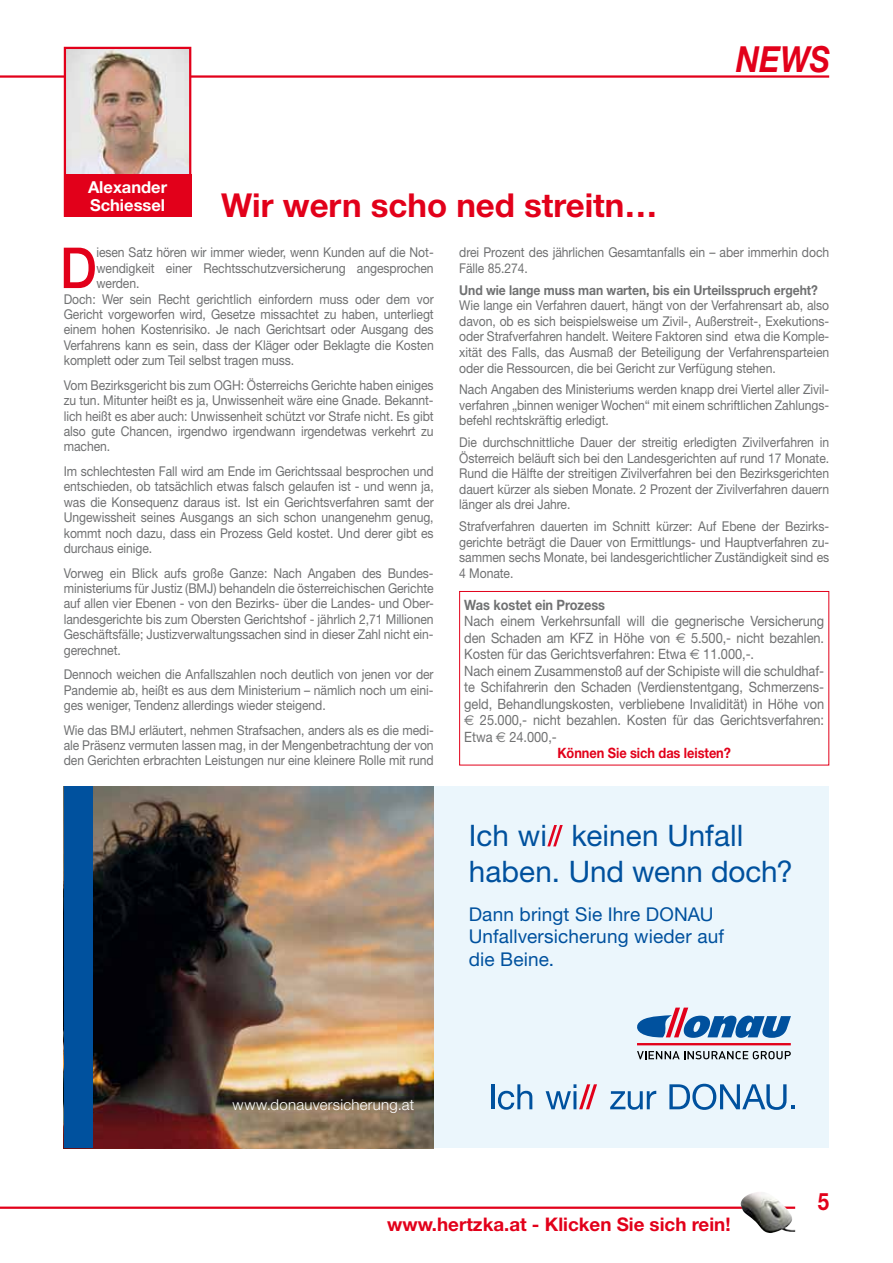
<style>
.page{position:relative;width:893px;height:1263px;background:#fff}
.page>*{position:absolute;margin:0;border:0;box-sizing:border-box;transform-origin:0 0}
.t1{font:500 56.55px "Helvetica Neue";color:#e2001a;scale:.9 1}
.t2{font:italic 700 36px "Helvetica Neue";color:#e2001a;scale:.87 1}
.t3{font:700 33px "Helvetica Neue";color:#e2001a}
.t4{font:29.7px/35.5px "Helvetica Neue LT Pro";color:#00519e}
.t5{font:700 24px "Helvetica Neue";color:#e2001a;scale:.85 1}
.t6{font:19.05px/22.8px "Helvetica Neue LT Pro";letter-spacing:.005em;color:#00519e}
.t7{font:700 18.75px "Helvetica Neue";color:#e2001a}
.t8{font:700 16.5px/18px "Helvetica Neue";color:#fff}
.t9{font:300 15px "Helvetica Neue LT Pro";letter-spacing:.015em;color:#fff}
.t10{font:14.25px "Helvetica Neue";letter-spacing:-.005em;color:#707172;scale:.9 1}
.t11{font:700 14.25px "Helvetica Neue";letter-spacing:-.005em;color:#e2001a;scale:.9 1}
.t12{font:700 14.25px "Helvetica Neue";letter-spacing:-.005em;color:#707172;scale:.9 1}
.t13{font:13.5px/15.5px "Helvetica Neue";letter-spacing:-.005em;color:#707172;text-align:justify;scale:.9 1}
.t14{font:700 13.5px "Helvetica Neue";letter-spacing:-.005em;color:#707172;scale:.9 1}
.s1{font-family:"Euro Sans"}
</style>
<div class="page">
<hr style="left:0;top:1206px;width:795px;height:3px;background:#e2001a">
<div style="left:459px;top:591px;width:370px;height:174px;border:1px solid #e2001a"></div>
<img style="left:741px;top:1192px;width:19px;height:32px">
<hr style="left:0;top:75px;width:829px;height:3px;background:#e2001a">
<img style="left:67px;top:50px;width:121px;height:124px">
<div style="left:64px;top:47px;width:127px;height:170px;border:2px solid #e2001a"></div>
<div style="left:64px;top:174px;width:127px;height:43px;background:#e2001a"></div>
<div style="left:64px;top:787px;width:765px;height:361px;background:#ebf6fc"></div>
<img style="left:92px;top:787px;width:342px;height:361px">
<svg style="left:547px;top:825px;width:16px;height:21px"></svg>
<svg style="left:637px;top:1007px;width:154px;height:31px"></svg>
<hr style="left:637px;top:1043px;width:154px;height:2px;background:#e2001a">
<svg style="left:637px;top:1051px;width:154px;height:8px"></svg>
<hr style="left:491px;top:1084px;width:3px;height:25px;background:#00519e">
<svg style="left:498px;top:1084px;width:34px;height:26px"></svg>
<svg style="left:610px;top:1091px;width:46px;height:19px"></svg>
<svg style="left:669px;top:1084px;width:125px;height:26px"></svg>
<svg style="left:546px;top:1084px;width:51px;height:25px"></svg>
<div style="left:64px;top:787px;width:28px;height:361px;background:#00519e"></div>
<p class="t8" style="left:88px;top:177px;width:81px">Alexander<br>Schiessel</p>
<h3 class="t3" style="left:221px;top:185px;width:438px">Wir wern scho ned streitn…</h3>
<h2 class="t2" style="left:736px;top:37px;width:109px">NEWS</h2>
<h1 class="t1" style="left:60px;top:234px;width:42px">D</h1>
<p class="t13" style="left:96px;top:245px;width:376px">iesen Satz hören wir immer wieder, wenn Kunden auf die Not-</p>
<p class="t13" style="left:96px;top:260px;width:376px">wendigkeit einer Rechtsschutzversicherung angesprochen</p>
<p class="t13" style="left:96px;top:275px;width:49px">werden.</p>
<p class="t13" style="left:64px;top:291px;width:413px">Doch: Wer sein Recht gerichtlich einfordern muss oder dem vor</p>
<p class="t13" style="left:64px;top:306px;width:413px">Gericht vorgeworfen wird, Gesetze missachtet zu haben, unterliegt</p>
<p class="t13" style="left:64px;top:322px;width:413px">einem hohen Kostenrisiko. Je nach Gerichtsart oder Ausgang des</p>
<p class="t13" style="left:64px;top:337px;width:413px">Verfahrens kann es sein, dass der Kläger oder Beklagte die Kosten</p>
<p class="t13" style="left:64px;top:352px;width:258px">komplett oder zum Teil selbst tragen muss.</p>
<p class="t13" style="left:64px;top:377px;width:413px">Vom Bezirksgericht bis zum OGH: Österreichs Gerichte haben einiges zu tun. Mitunter heißt es ja, Unwissenheit wäre eine Gnade. Bekannt&shy;lich heißt es aber auch: Unwissenheit schützt vor Strafe nicht. Es gibt also gute Chancen, irgendwo irgendwann irgendetwas verkehrt zu machen.</p>
<p class="t13" style="left:64px;top:463px;width:413px">Im schlechtesten Fall wird am Ende im Gerichtssaal besprochen und entschieden, ob tatsächlich etwas falsch gelaufen ist - und wenn ja, was die Konsequenz daraus ist. Ist ein Gerichtsverfahren samt der Ungewissheit seines Ausgangs an sich schon unangenehm genug, kommt noch dazu, dass ein Prozess Geld kostet. Und derer gibt es durchaus einige.</p>
<p class="t13" style="left:64px;top:565px;width:413px">Vorweg ein Blick aufs große Ganze: Nach Angaben des Bundes&shy;ministeriums für Justiz (BMJ) behandeln die österreichischen Gerichte auf allen vier Ebenen - von den Bezirks- über die Landes- und Ober&shy;landesgerichte bis zum Obersten Gerichtshof - jährlich 2,71 Millionen Geschäftsfälle; Justizverwaltungssachen sind in dieser Zahl nicht ein&shy;gerechnet.</p>
<p class="t13" style="left:64px;top:666px;width:412px">Dennoch weichen die Anfallszahlen noch deutlich von jenen vor der Pandemie ab, heißt es aus dem Ministerium – nämlich noch um eini&shy;ges weniger, Tendenz allerdings wieder steigend.</p>
<p class="t13" style="left:64px;top:722px;width:413px">Wie das BMJ erläutert, nehmen Strafsachen, anders als es die medi&shy;ale Präsenz vermuten lassen mag, in der Mengenbetrachtung der von den Gerichten erbrachten Leistungen nur eine kleinere Rolle mit rund</p>
<p class="t13" style="left:459px;top:244px;width:413px">drei Prozent des jährlichen Gesamtanfalls ein – aber immerhin doch<br>Fälle 85.274.</p>
<p class="t14" style="left:459px;top:281px;width:400px">Und wie lange muss man warten, bis ein Urteilsspruch ergeht?</p>
<p class="t13" style="left:459px;top:297px;width:413px">Wie lange ein Verfahren dauert, hängt von der Verfahrensart ab, also davon, ob es sich beispielsweise um Zivil-, Außerstreit-, Exekutions&shy;oder Strafverfahren handelt. Weitere Faktoren sind etwa die Komple&shy;xität des Falls, das Ausmaß der Beteiligung der Verfahrensparteien oder die Ressourcen, die bei Gericht zur Verfügung stehen.</p>
<p class="t13" style="left:459px;top:381px;width:413px">Nach Angaben des Ministeriums werden knapp drei Viertel aller Zivil&shy;verfahren „binnen weniger Wochen“ mit einem schriftlichen Zahlungs&shy;befehl rechtskräftig erledigt.</p>
<p class="t13" style="left:459px;top:434px;width:413px">Die durchschnittliche Dauer der streitig erledigten Zivilverfahren in Österreich beläuft sich bei den Landesgerichten auf rund 17 Monate.<br>Rund die Hälfte der streitigen Zivilverfahren bei den Bezirksgerichten dauert kürzer als sieben Monate. 2 Prozent der Zivilverfahren dauern länger als drei Jahre.</p>
<p class="t13" style="left:459px;top:518px;width:413px">Strafverfahren dauerten im Schnitt kürzer: Auf Ebene der Bezirks&shy;gerichte beträgt die Dauer von Ermittlungs- und Hauptverfahren zu&shy;sammen sechs Monate, bei landesgerichtlicher Zuständigkeit sind es 4 Monate.</p>
<p class="t12" style="left:464px;top:596px;width:158px">Was kostet ein Prozess</p>
<p class="t10" style="left:464px;top:612px;width:401px">Nach einem Verkehrsunfall will die gegnerische Versicherung</p>
<p class="t10" style="left:464px;top:629px;width:401px">den Schaden am KFZ in Höhe von <span class="s1">E</span> 5.500,- nicht bezahlen.</p>
<p class="t10" style="left:464px;top:645px;width:324px">Kosten für das Gerichtsverfahren: Etwa <span class="s1">E</span> 11.000,-.</p>
<p class="t10" style="left:464px;top:662px;width:401px">Nach einem Zusammenstoß auf der Schipiste will die schuldhaf-</p>
<p class="t10" style="left:464px;top:678px;width:401px">te Schifahrerin den Schaden (Verdienstentgang, Schmerzens-</p>
<p class="t10" style="left:464px;top:695px;width:401px">geld, Behandlungskosten, verbliebene Invalidität) in Höhe von</p>
<p class="t10" style="left:464px;top:711px;width:401px"><span class="s1">E</span> 25.000,- nicht bezahlen. Kosten für das Gerichtsverfahren:</p>
<p class="t10" style="left:464px;top:728px;width:104px">Etwa <span class="s1">E</span> 24.000,-</p>
<p class="t11" style="left:557px;top:744px;width:194px">Können Sie sich das leisten?</p>
<h3 class="t4" style="left:469px;top:817px;width:326px">Ich wi keinen Unfall haben. Und wenn doch?</h3>
<h3 class="t6" style="left:469px;top:902px;width:257px">Dann bringt Sie Ihre DONAU<br>Unfallversicherung wieder auf die Beine.</h3>
<p class="t9" style="left:233px;top:1095px;width:183px">www.donauversicherung.at</p>
<h3 class="t5" style="left:818px;top:1186px;width:15px">5</h3>
<h3 class="t7" style="left:387px;top:1212px;width:345px">www.hertzka.at - Klicken Sie sich rein!</h3>
</div>
